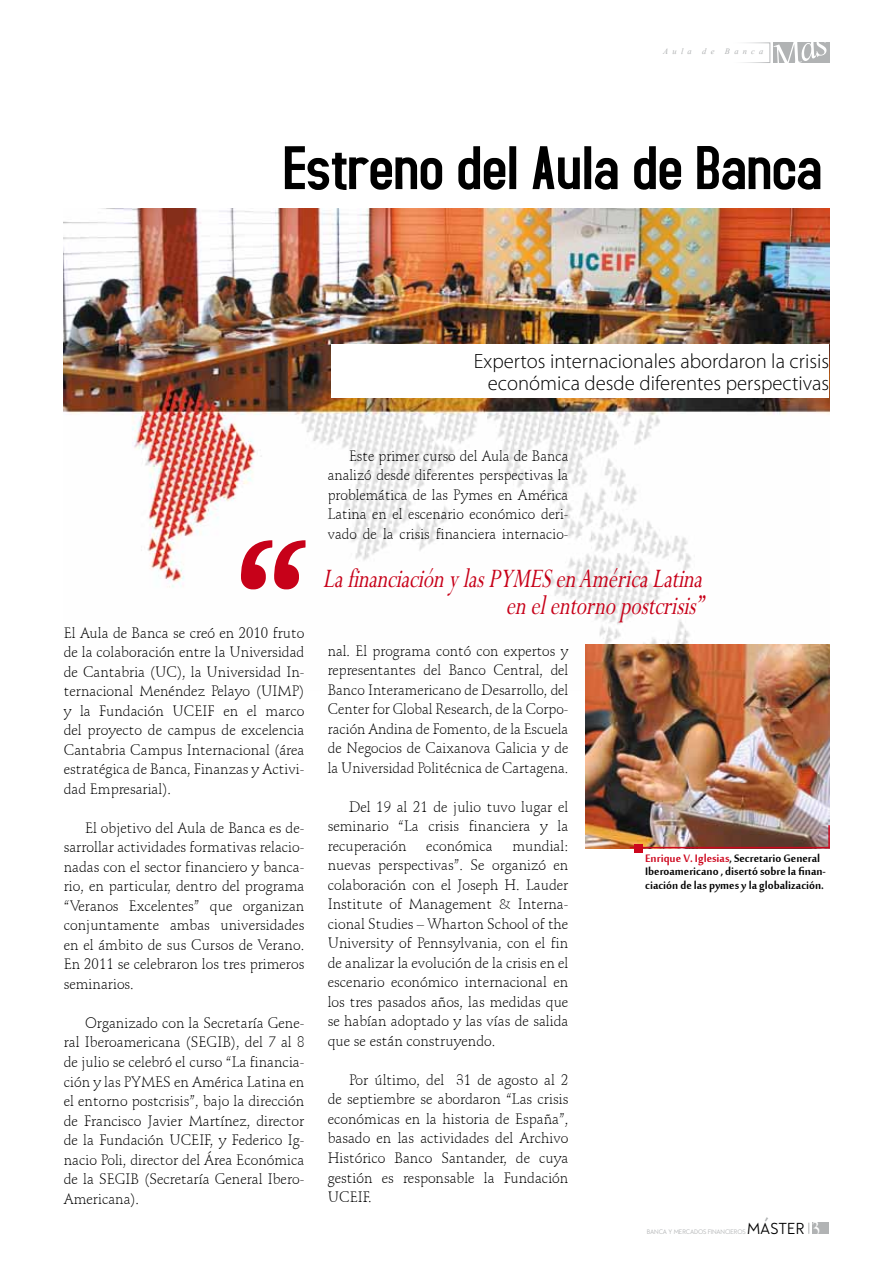
<style>
.page{position:relative;width:893px;height:1263px;background:#fff}
.page>*{position:absolute;margin:0;border:0;box-sizing:border-box;transform-origin:0 0}
.t1{font:210px "Candela";color:#c70119}
.t2{font:italic 30px/27px "Perpetua Cn";color:#c70119;text-align:right}
.t3{font:300 20.7px/22.5px "Myriad Pro";color:#000;text-align:right}
.t4{font:16.5px/13.5px "Mool Boran";color:#000}
.t5{font:300 14.7px/19.5px "Schneidler BT";color:#000;text-align:justify}
.t6{font:13.65px "Edelsans";color:#000}
.t7{font:10.5px "Vijaya";letter-spacing:.4em;color:#b1b3b4}
.t8{font:5.7px "Edelsans";letter-spacing:-.025em;color:#b1b3b4}
.s1{color:#cd071e}
</style>
<div class="page">
<img style="left:64px;top:208px;width:765px;height:437px">
<svg style="left:285px;top:146px;width:535px;height:44px"></svg>
<img style="left:585px;top:645px;width:244px;height:203px">
<hr style="left:828px;top:825px;width:2px;height:23px;background:#cd071e">
<hr style="left:630px;top:847px;width:200px;height:1px;background:#cd071e">
<div style="left:635px;top:844px;width:8px;height:8px;background:#cd071e"></div>
<div style="left:332px;top:344px;width:497px;height:54px;background:#fff"></div>
<div style="left:713px;top:42px;width:57px;height:21px;border:1px solid #fff"></div>
<div style="left:813px;top:1223px;width:16px;height:11px;background:#b1b3b4"></div>
<svg style="left:767px;top:42px;width:63px;height:21px"></svg>
<svg style="left:808px;top:1222px;width:13px;height:12px"></svg>
<p class="t7" style="left:663px;top:43px;width:102px">Aula de Banca</p>
<p class="t3" style="left:474px;top:349px;width:357px">Expertos internacionales abordaron la crisis económica desde diferentes perspectivas</p>
<p class="t1" style="left:234px;top:487px;width:75px">“</p>
<p class="t5" style="left:64px;top:623px;width:242px">El Aula de Banca se creó en 2010 fruto de la colaboración entre la Universidad de Cantabria (UC), la Universidad In&shy;ternacional Menéndez Pelayo (UIMP) y la Fundación UCEIF en el marco del proyecto de campus de excelencia Cantabria Campus Internacional (área estratégica de Banca, Finanzas y Activi&shy;dad Empresarial).</p>
<p class="t5" style="left:64px;top:818px;width:242px;text-indent:21px">El objetivo del Aula de Banca es de&shy;sarrollar actividades formativas relacio&shy;nadas con el sector financiero y banca&shy;rio, en particular, dentro del programa “Veranos Excelentes” que organizan conjuntamente ambas universidades en el ámbito de sus Cursos de Verano.<br>En 2011 se celebraron los tres primeros seminarios.</p>
<p class="t5" style="left:64px;top:1013px;width:242px;text-indent:21px">Organizado con la Secretaría Gene&shy;ral Iberoamericana (SEGIB), del 7 al 8 de julio se celebró el curso “La financia&shy;ción y las PYMES en América Latina en el entorno postcrisis”, bajo la dirección de Francisco Javier Martínez, director de la Fundación UCEIF, y Federico Ig&shy;nacio Poli, director del Área Económica de la SEGIB (Secretaría General Ibero-Americana).</p>
<p class="t5" style="left:328px;top:446px;width:242px;text-indent:21px">Este primer curso del Aula de Banca analizó desde diferentes perspectivas la problemática de las Pymes en América Latina en el escenario económico deri&shy;vado de la crisis financiera internacio-</p>
<p class="t2" style="left:323px;top:566px;width:381px">La financiación y las PYMES en América Latina en el entorno postcrisis”</p>
<p class="t5" style="left:328px;top:641px;width:242px">nal. El programa contó con expertos y representantes del Banco Central, del Banco Interamericano de Desarrollo, del Center for Global Research, de la Corpo&shy;ración Andina de Fomento, de la Escuela de Negocios de Caixanova Galicia y de la Universidad Politécnica de Cartagena.</p>
<p class="t5" style="left:328px;top:797px;width:242px;text-indent:21px">Del 19 al 21 de julio tuvo lugar el seminario “La crisis financiera y la recuperación</p>
<p class="t5" style="left:328px;top:836px;width:242px;text-indent:185px">mundial: nuevas perspectivas”. Se organizó en colaboración con el Joseph H. Lauder Institute of Management &amp; Interna&shy;cional Studies – Wharton School of the University of Pennsylvania, con el fin de analizar la evolución de la crisis en el escenario económico internacional en los tres pasados años, las medidas que se habían adoptado y las vías de salida que se están construyendo.</p>
<p class="t5" style="left:328px;top:1070px;width:242px;text-indent:21px">Por último, del 31 de agosto al 2 de septiembre se abordaron “Las crisis económicas en la historia de España”, basado en las actividades del Archivo Histórico Banco Santander, de cuya gestión es responsable la Fundación UCEIF.</p>
<p class="t5" style="left:426px;top:836px;width:68px">económica</p>
<p class="t4" style="left:645px;top:849px;width:182px"><span class="s1">Enrique V. Iglesias</span>, Secretario General<br>Iberoamericano , disertó sobre la finan&shy;ciación de las pymes y la globalización.</p>
<p class="t8" style="left:647px;top:1228px;width:100px">BANCA Y MERCADOS FINANCIEROS</p>
<p class="t6" style="left:747px;top:1220px;width:59px">MASTER</p>
</div>
